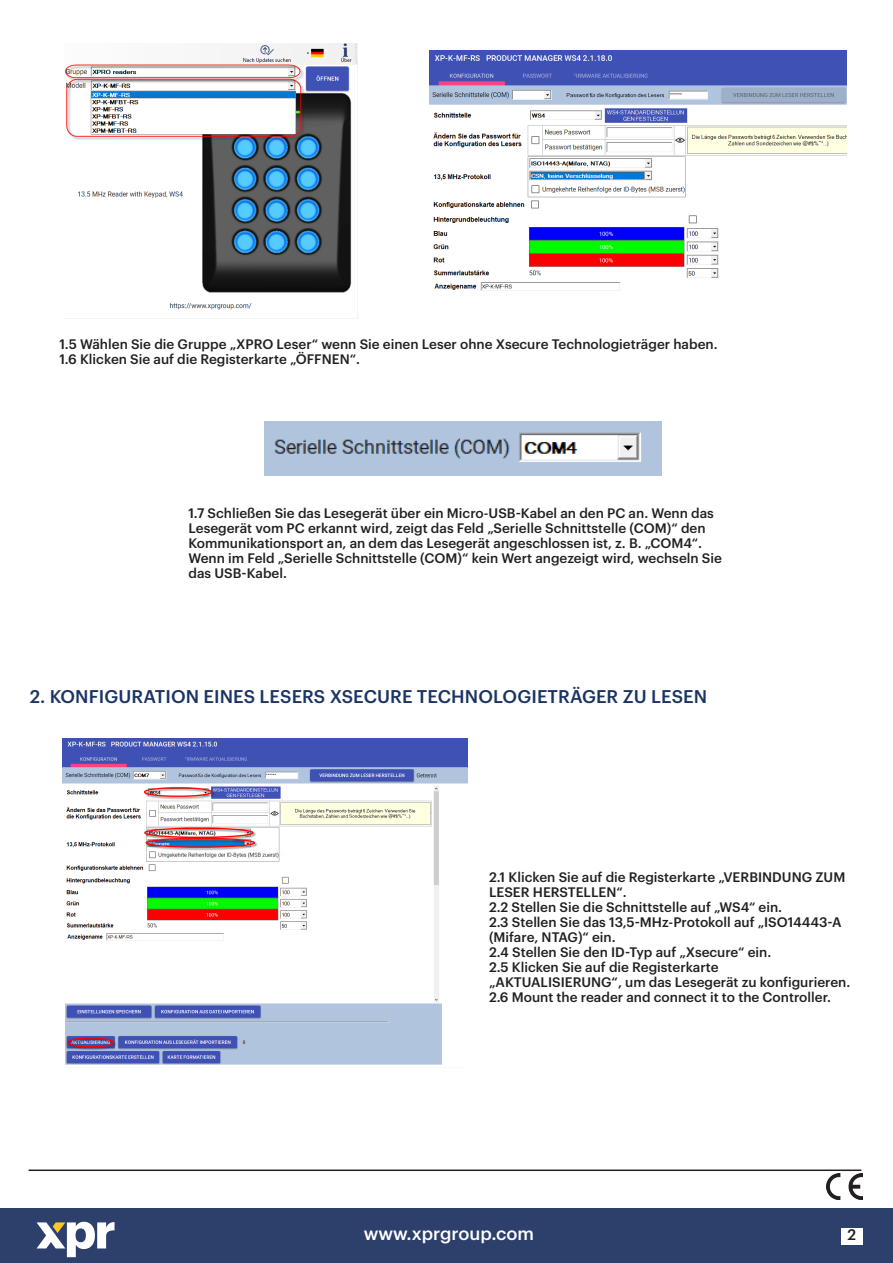
<style>
.page{position:relative;width:893px;height:1263px;background:#fff}
.page>*{position:absolute;margin:0;border:0;box-sizing:border-box;transform-origin:0 0}
.megunaslov{font:500 18px "Graphik";letter-spacing:.005em;color:#1a3463}
.t1{font:500 18px "Graphik";color:#fff}
.t2{font:500 15px "Graphik";color:#231f20}
.body{font:500 13.5px/15px "Graphik";color:#231f20}
</style>
<div class="page">
<div style="left:0;top:1209px;width:893px;height:54px;background:#2d406c"></div>
<div style="left:841px;top:1228px;width:21px;height:16px;background:#fff"></div>
<svg style="left:37px;top:1222px;width:78px;height:35px"></svg>
<img style="left:827px;top:1174px;width:35px;height:25px">
<hr style="left:29px;top:1169px;width:832px;height:2px;background:#231f20">
<img style="left:65px;top:44px;width:293px;height:274px">
<img style="left:429px;top:51px;width:417px;height:240px">
<img style="left:264px;top:421px;width:398px;height:54px">
<img style="left:62px;top:738px;width:406px;height:327px">
<p class="body" style="left:60px;top:336px;width:660px">1.5 Wählen Sie die Gruppe „XPRO Leser“ wenn Sie einen Leser ohne Xsecure Technologieträger haben.</p>
<p class="body" style="left:60px;top:351px;width:302px">1.6 Klicken Sie auf die Registerkarte „ÖFFNEN“.</p>
<p class="body" style="left:189px;top:505px;width:527px">1.7 Schließen Sie das Lesegerät über ein Micro-USB-Kabel an den PC an. Wenn das<br>Lesegerät vom PC erkannt wird, zeigt das Feld „Serielle Schnittstelle (COM)“ den</p>
<p class="body" style="left:189px;top:535px;width:515px">Kommunikationsport an, an dem das Lesegerät angeschlossen ist, z. B. „COM4“.</p>
<p class="body" style="left:189px;top:550px;width:535px">Wenn im Feld „Serielle Schnittstelle (COM)“ kein Wert angezeigt wird, wechseln Sie das USB-Kabel.</p>
<p class="megunaslov" style="left:30px;top:683px;width:679px">2. KONFIGURATION EINES LESERS XSECURE TECHNOLOGIETRÄGER ZU LESEN</p>
<p class="body" style="left:489px;top:868px;width:358px">2.1 Klicken Sie auf die Registerkarte „VERBINDUNG ZUM<br>LESER HERSTELLEN“.</p>
<p class="body" style="left:489px;top:898px;width:295px">2.2 Stellen Sie die Schnittstelle auf „WS4“ ein.</p>
<p class="body" style="left:489px;top:913px;width:354px">2.3 Stellen Sie das 13,5-MHz-Protokoll auf „ISO14443-A (Mifare, NTAG)“ ein.</p>
<p class="body" style="left:489px;top:943px;width:284px">2.4 Stellen Sie den ID-Typ auf „Xsecure“ ein.</p>
<p class="body" style="left:489px;top:958px;width:231px">2.5 Klicken Sie auf die Registerkarte</p>
<p class="body" style="left:489px;top:973px;width:363px">„AKTUALISIERUNG“, um das Lesegerät zu konfigurieren.</p>
<p class="body" style="left:489px;top:988px;width:344px">2.6 Mount the reader and connect it to the Controller.</p>
<h1 class="t1" style="left:364px;top:1220px;width:172px">www.xprgroup.com</h1>
<p class="t2" style="left:847px;top:1223px;width:10px">2</p>
</div>
